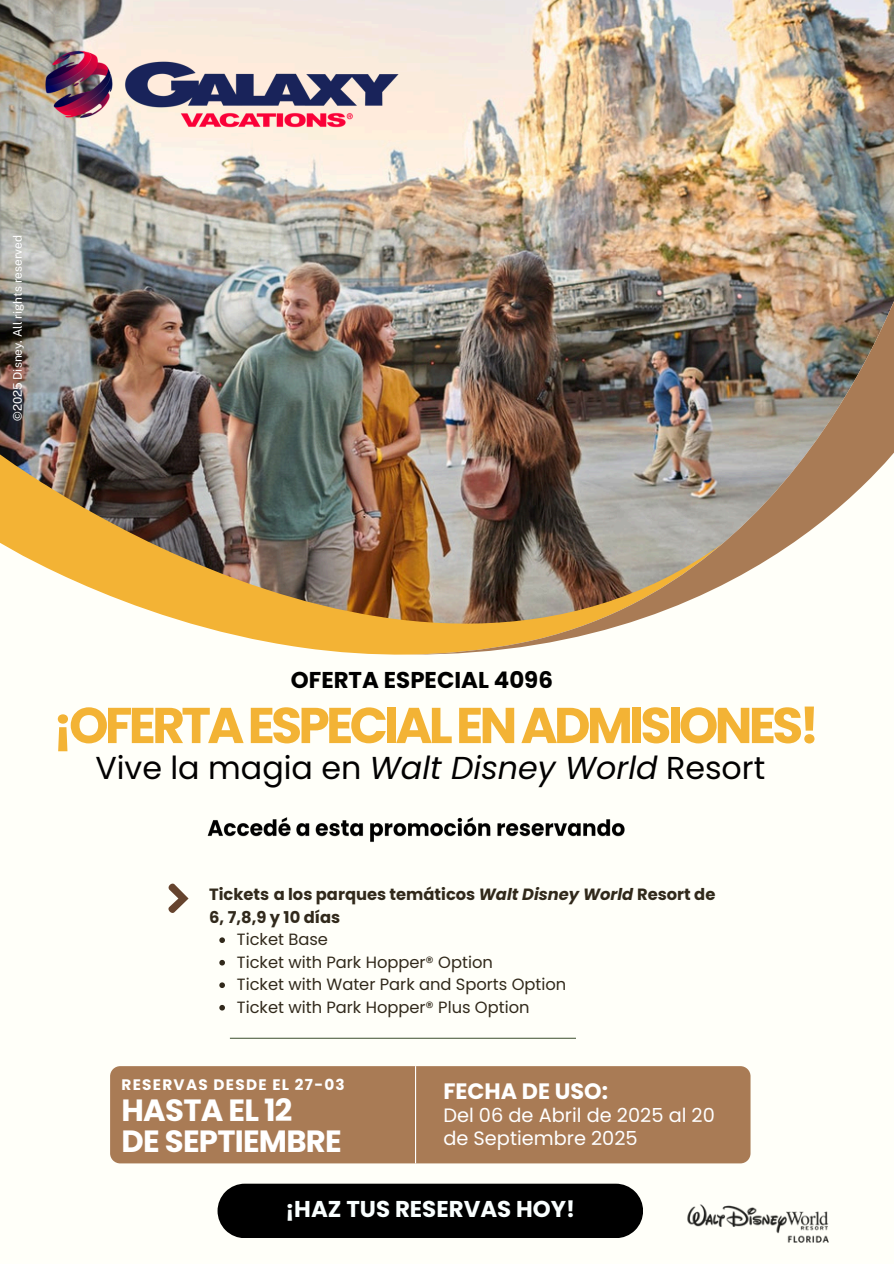
<style>
.page{position:relative;width:894px;height:1264px;background:#fff}
.page>*{position:absolute;margin:0;border:0;box-sizing:border-box;transform-origin:0 0}
.t1{font:700 50.25px "Poppins";letter-spacing:-.075em;color:#f3b335}
.t2{font:31.65px "Poppins";color:#020101}
.t3{font:700 30.75px/31.3px "Poppins";letter-spacing:-.025em;color:#fff}
.t4{font:700 22.8px "Poppins";color:#faffff}
.t5{font:700 22.8px "Poppins";color:#000}
.t6{font:700 22.2px "Poppins";color:#fff}
.t7{font:19.35px/23.7px "Poppins";color:#fff}
.t8{font:16.35px "Poppins";color:#31291b}
.t9{font:700 16.35px "Poppins";color:#31291b}
.t10{font:700 15.15px "Poppins";letter-spacing:.085em;color:#fff}
.t11{font:11.85px "Public Sans";color:#fff}
.s1{font-style:italic}
</style>
<div class="page">
<div style="left:0;top:0;width:893px;height:1263px;background:#fffff9"></div>
<img style="left:0;top:0;width:893px;height:227px">
<img style="left:0;top:227px;width:408px;height:428px">
<img style="left:408px;top:227px;width:485px;height:428px">
<img style="left:687px;top:1204px;width:142px;height:39px">
<div style="left:217px;top:1183px;width:426px;height:55px;background:#000"></div>
<div style="left:110px;top:1066px;width:640px;height:97px;background:#a97b55"></div>
<hr style="left:415px;top:1066px;width:1px;height:97px;background:#fff">
<hr style="left:230px;top:1037px;width:346px;height:1px;background:#516243">
<svg style="left:168px;top:883px;width:20px;height:30px"></svg>
<img style="left:0;top:0;width:444px;height:191px">
<svg style="left:219px;top:937px;width:6px;height:6px"></svg>
<svg style="left:219px;top:959px;width:6px;height:6px"></svg>
<svg style="left:219px;top:982px;width:6px;height:6px"></svg>
<svg style="left:219px;top:1004px;width:6px;height:6px"></svg>
<img style="left:207px;top:817px;width:418px;height:25px">
<p class="t11" style="left:11px;top:421px;width:187px;rotate:-90deg">©2025 Disney. All rights reserved</p>
<p class="t5" style="left:291px;top:664px;width:263px">OFERTA ESPECIAL 4096</p>
<p class="t1" style="left:53px;top:690px;width:767px">¡OFERTAESPECIALENADMISIONES!</p>
<h4 class="t2" style="left:95px;top:745px;width:671px">Vive la magia en <span class="s1">Walt Disney World</span> Resort</h4>
<p class="t9" style="left:209px;top:883px;width:507px">Tickets a los parques temáticos <span class="s1">Walt Disney World</span> Resort de</p>
<p class="t9" style="left:209px;top:905px;width:132px">6, 7,8,9 y 10 días</p>
<p class="t8" style="left:237px;top:928px;width:93px">Ticket Base</p>
<p class="t8" style="left:237px;top:950px;width:257px">Ticket with Park Hopper® Option</p>
<p class="t8" style="left:237px;top:973px;width:331px">Ticket with Water Park and Sports Option</p>
<p class="t8" style="left:237px;top:995px;width:294px">Ticket with Park Hopper® Plus Option</p>
<h1 class="t10" style="left:121px;top:1074px;width:225px">RESERVAS DESDE EL 27-03</h1>
<h3 class="t6" style="left:443px;top:1075px;width:166px">FECHA DE USO:</h3>
<h3 class="t7" style="left:443px;top:1102px;width:273px">Del 06 de Abril de 2025 al 20 de Septiembre 2025</h3>
<p class="t3" style="left:121px;top:1094px;width:222px">HASTA EL 12<br>DE SEPTIEMBRE</p>
<p class="t4" style="left:285px;top:1193px;width:291px">¡HAZ TUS RESERVAS HOY!</p>
</div>
